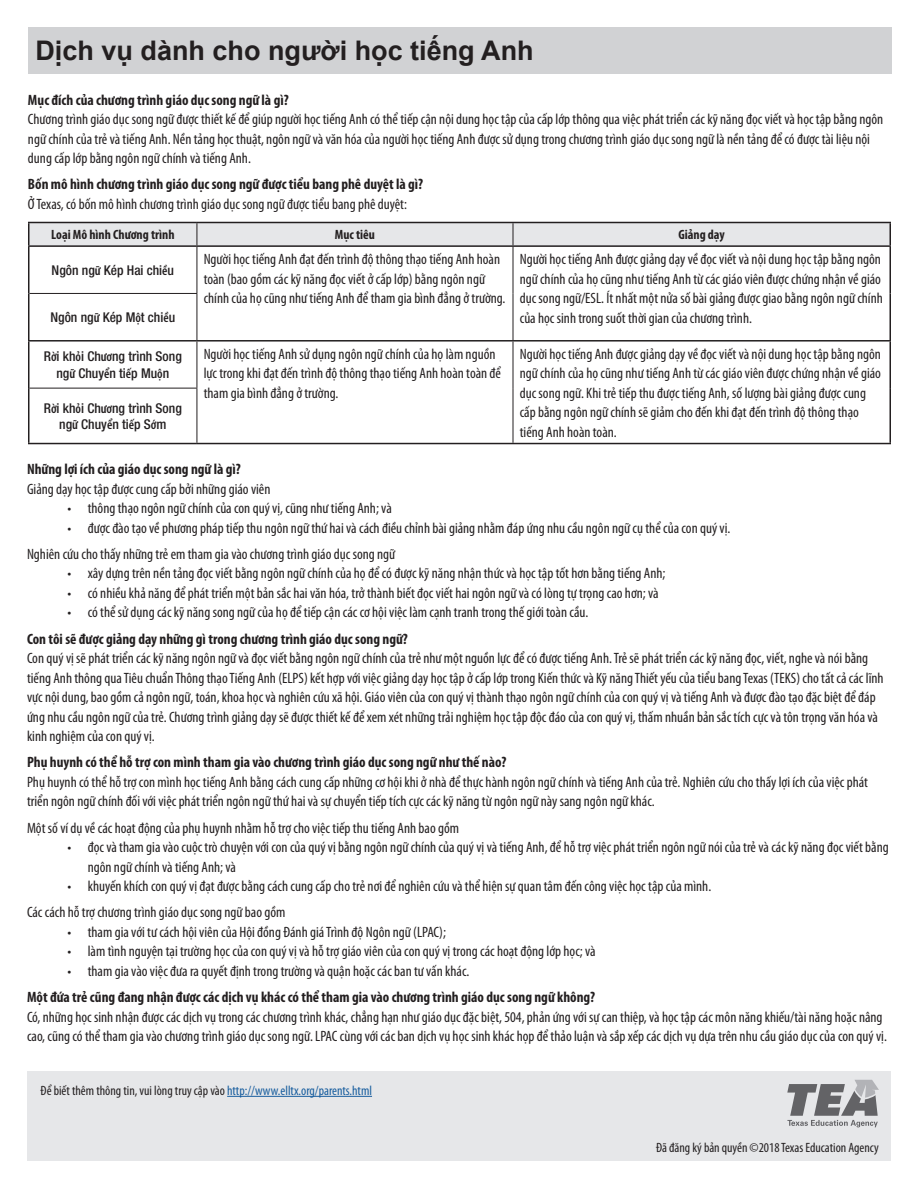
<style>
.page{position:relative;width:918px;height:1188px;background:#fff}
.page>*{position:absolute;margin:0;border:0;box-sizing:border-box;transform-origin:0 0}
.Heading_1{font:700 27px "Arial";color:#231f20}
.t1{font:condensed 15px/19.5px "Myriad Pro";color:#231f20}
.t2{font:700 condensed 15px "Myriad Pro";color:#231f20}
.t3{font:500 condensed 13.5px/16.5px "Helvetica Neue LT Std";color:#231f20;text-align:center}
.t4{font:condensed 13.5px "Myriad Pro";color:#231f20}
.t5{font:700 condensed 13.5px "Myriad Pro";color:#231f20}
.s1{font-family:"Myriad Pro";font-weight:600}
.s2{color:#175d9e}
</style>
<div class="page">
<div style="left:28px;top:27px;width:864px;height:47px;background:#d1d2d4"></div>
<hr style="left:197px;top:247px;width:1px;height:46px;background:#231f20">
<hr style="left:513px;top:247px;width:1px;height:46px;background:#231f20">
<hr style="left:29px;top:293px;width:168px;height:1px;background:#231f20">
<hr style="left:197px;top:294px;width:1px;height:46px;background:#231f20">
<hr style="left:513px;top:293px;width:1px;height:47px;background:#231f20">
<hr style="left:197px;top:342px;width:1px;height:46px;background:#231f20">
<hr style="left:513px;top:342px;width:1px;height:46px;background:#231f20">
<hr style="left:29px;top:388px;width:168px;height:1px;background:#231f20">
<hr style="left:197px;top:388px;width:1px;height:55px;background:#231f20">
<hr style="left:513px;top:388px;width:1px;height:55px;background:#231f20">
<hr style="left:197px;top:443px;width:316px;height:1px;background:#231f20">
<hr style="left:513px;top:443px;width:378px;height:1px;background:#231f20">
<svg style="left:28px;top:222px;width:863px;height:23px;background:#dadbdc"></svg>
<hr style="left:28px;top:342px;width:1px;height:46px;background:#231f20">
<hr style="left:890px;top:342px;width:1px;height:46px;background:#231f20">
<hr style="left:28px;top:388px;width:1px;height:55px;background:#231f20">
<hr style="left:890px;top:388px;width:1px;height:55px;background:#231f20">
<hr style="left:28px;top:443px;width:169px;height:1px;background:#231f20">
<hr style="left:28px;top:245px;width:169px;height:2px;background:#231f20">
<hr style="left:28px;top:247px;width:1px;height:46px;background:#231f20">
<hr style="left:197px;top:245px;width:316px;height:2px;background:#231f20">
<hr style="left:513px;top:245px;width:378px;height:2px;background:#231f20">
<hr style="left:890px;top:247px;width:1px;height:46px;background:#231f20">
<hr style="left:890px;top:293px;width:1px;height:47px;background:#231f20">
<hr style="left:197px;top:340px;width:316px;height:2px;background:#231f20">
<hr style="left:513px;top:340px;width:378px;height:2px;background:#231f20">
<hr style="left:28px;top:293px;width:1px;height:47px;background:#231f20">
<hr style="left:28px;top:340px;width:169px;height:2px;background:#231f20">
<div style="left:27px;top:1071px;width:864px;height:90px;background:#e6e7e9"></div>
<hr style="left:227px;top:1096px;width:145px;height:1px;background:#175d9e">
<svg style="left:787px;top:1080px;width:92px;height:47px"></svg>
<p class="Heading_1" style="left:36px;top:33px;width:500px">Dịch vụ dành cho người học tiếng Anh</p>
<p class="t2" style="left:28px;top:90px;width:262px">Mục đích của chương trình giáo dục song ngữ là gì?</p>
<p class="t1" style="left:28px;top:109px;width:857px">Chương trình giáo dục song ngữ được thiết kế để giúp người học tiếng Anh có thể tiếp cận nội dung học tập của cấp lớp thông qua việc phát triển các kỹ năng đọc viết và học tập bằng ngôn ngữ chính của trẻ và tiếng Anh. Nền tảng học thuật, ngôn ngữ và văn hóa của người học tiếng Anh được sử dụng trong chương trình giáo dục song ngữ là nền tảng để có được tài liệu nội dung cấp lớp bằng ngôn ngữ chính và tiếng Anh.</p>
<p class="t2" style="left:28px;top:175px;width:397px">Bốn mô hình chương trình giáo dục song ngữ được tiểu bang phê duyệt là gì?</p>
<p class="t1" style="left:28px;top:194px;width:381px">Ở Texas, có bốn mô hình chương trình giáo dục song ngữ được tiểu bang phê duyệt:</p>
<p class="t5" style="left:51px;top:226px;width:125px">Loại Mô hình Chương trình</p>
<p class="t5" style="left:335px;top:226px;width:42px">Mục tiêu</p>
<p class="t5" style="left:678px;top:226px;width:48px">Giảng dạy</p>
<p class="t3" style="left:52px;top:262px;width:124px">Ngôn ng<span class="s1">ữ</span> Kép Hai chi<span class="s1">ề</span>u</p>
<p class="t1" style="left:204px;top:249px;width:303px">Người học tiếng Anh đạt đến trình độ thông thạo tiếng Anh hoàn toàn (bao gồm các kỹ năng đọc viết ở cấp lớp) bằng ngôn ngữ chính của họ cũng như tiếng Anh để tham gia bình đẳng ở trường.</p>
<p class="t1" style="left:520px;top:249px;width:365px">Người học tiếng Anh được giảng dạy về đọc viết và nội dung học tập bằng ngôn ngữ chính của họ cũng như tiếng Anh từ các giáo viên được chứng nhận về giáo dục song ngữ/ESL. Ít nhất một nửa số bài giảng được giao bằng ngôn ngữ chính</p>
<p class="t3" style="left:50px;top:309px;width:126px">Ngôn ng<span class="s1">ữ</span> Kép M<span class="s1">ộ</span>t chi<span class="s1">ề</span>u</p>
<p class="t1" style="left:520px;top:308px;width:234px">của học sinh trong suốt thời gian của chương trình.</p>
<p class="t3" style="left:44px;top:348px;width:140px">R<span class="s1">ờ</span>i kh<span class="s1">ỏ</span>i Ch<span class="s1">ươ</span>ng trình Song ng<span class="s1">ữ</span> Chuy<span class="s1">ể</span>n ti<span class="s1">ế</span>p Mu<span class="s1">ộ</span>n</p>
<p class="t1" style="left:204px;top:344px;width:299px">Người học tiếng Anh sử dụng ngôn ngữ chính của họ làm nguồn lực trong khi đạt đến trình độ thông thạo tiếng Anh hoàn toàn để tham gia bình đẳng ở trường.</p>
<p class="t1" style="left:520px;top:344px;width:363px">Người học tiếng Anh được giảng dạy về đọc viết và nội dung học tập bằng ngôn ngữ chính của họ cũng như tiếng Anh từ các giáo viên được chứng nhận về giáo dục song ngữ. Khi trẻ tiếp thu được tiếng Anh, số lượng bài giảng được cung cấp bằng ngôn ngữ chính sẽ giảm cho đến khi đạt đến trình độ thông thạo tiếng Anh hoàn toàn.</p>
<p class="t3" style="left:44px;top:399px;width:140px">R<span class="s1">ờ</span>i kh<span class="s1">ỏ</span>i Ch<span class="s1">ươ</span>ng trình Song ng<span class="s1">ữ</span> Chuy<span class="s1">ể</span>n ti<span class="s1">ế</span>p S<span class="s1">ớ</span>m</p>
<p class="t2" style="left:27px;top:460px;width:215px">Những lợi ích của giáo dục song ngữ là gì?</p>
<p class="t1" style="left:27px;top:479px;width:245px">Giảng dạy học tập được cung cấp bởi những giáo viên</p>
<p class="t1" style="left:68px;top:498px;width:326px">• thông thạo ngôn ngữ chính của con quý vị, cũng như tiếng Anh; và</p>
<p class="t1" style="left:68px;top:518px;width:665px">• được đào tạo về phương pháp tiếp thu ngôn ngữ thứ hai và cách điều chỉnh bài giảng nhằm đáp ứng nhu cầu ngôn ngữ cụ thể của con quý vị.</p>
<p class="t1" style="left:27px;top:544px;width:370px">Nghiên cứu cho thấy những trẻ em tham gia vào chương trình giáo dục song ngữ</p>
<p class="t1" style="left:68px;top:564px;width:599px">• xây dựng trên nền tảng đọc viết bằng ngôn ngữ chính của họ để có được kỹ năng nhận thức và học tập tốt hơn bằng tiếng Anh;</p>
<p class="t1" style="left:68px;top:583px;width:593px">• có nhiều khả năng để phát triển một bản sắc hai văn hóa, trở thành biết đọc viết hai ngôn ngữ và có lòng tự trọng cao hơn; và</p>
<p class="t1" style="left:68px;top:603px;width:522px">• có thể sử dụng các kỹ năng song ngữ của họ để tiếp cận các cơ hội việc làm cạnh tranh trong thế giới toàn cầu.</p>
<p class="t2" style="left:27px;top:629px;width:382px">Con tôi sẽ được giảng dạy những gì trong chương trình giáo dục song ngữ?</p>
<p class="t1" style="left:27px;top:648px;width:858px">Con quý vị sẽ phát triển các kỹ năng ngôn ngữ và đọc viết bằng ngôn ngữ chính của trẻ như một nguồn lực để có được tiếng Anh. Trẻ sẽ phát triển các kỹ năng đọc, viết, nghe và nói bằng tiếng Anh thông qua Tiêu chuẩn Thông thạo Tiếng Anh (ELPS) kết hợp với việc giảng dạy học tập ở cấp lớp trong Kiến thức và Kỹ năng Thiết yếu của tiểu bang Texas (TEKS) cho tất cả các lĩnh vực nội dung, bao gồm cả ngôn ngữ, toán, khoa học và nghiên cứu xã hội. Giáo viên của con quý vị thành thạo ngôn ngữ chính của con quý vị và tiếng Anh và được đào tạo đặc biệt để đáp ứng nhu cầu ngôn ngữ của trẻ. Chương trình giảng dạy sẽ được thiết kế để xem xét những trải nghiệm học tập độc đáo của con quý vị, thấm nhuần bản sắc tích cực và tôn trọng văn hóa và kinh nghiệm của con quý vị.</p>
<p class="t2" style="left:27px;top:753px;width:481px">Phụ huynh có thể hỗ trợ con mình tham gia vào chương trình giáo dục song ngữ như thế nào?</p>
<p class="t1" style="left:27px;top:772px;width:843px">Phụ huynh có thể hỗ trợ con mình học tiếng Anh bằng cách cung cấp những cơ hội khi ở nhà để thực hành ngôn ngữ chính và tiếng Anh của trẻ. Nghiên cứu cho thấy lợi ích của việc phát triển ngôn ngữ chính đối với việc phát triển ngôn ngữ thứ hai và sự chuyển tiếp tích cực các kỹ năng từ ngôn ngữ này sang ngôn ngữ khác.</p>
<p class="t1" style="left:27px;top:818px;width:434px">Một số ví dụ về các hoạt động của phụ huynh nhằm hỗ trợ cho việc tiếp thu tiếng Anh bao gồm</p>
<p class="t1" style="left:88px;top:837px;width:803px;text-indent:-20px">• đọc và tham gia vào cuộc trò chuyện với con của quý vị bằng ngôn ngữ chính của quý vị và tiếng Anh, để hỗ trợ việc phát triển ngôn ngữ nói của trẻ và các kỹ năng đọc viết bằng ngôn ngữ chính và tiếng Anh; và</p>
<p class="t1" style="left:68px;top:876px;width:645px">• khuyến khích con quý vị đạt được bằng cách cung cấp cho trẻ nơi để nghiên cứu và thể hiện sự quan tâm đến công việc học tập của mình.</p>
<p class="t1" style="left:27px;top:903px;width:260px">Các cách hỗ trợ chương trình giáo dục song ngữ bao gồm</p>
<p class="t1" style="left:68px;top:922px;width:380px">• tham gia với tư cách hội viên của Hội đồng Đánh giá Trình độ Ngôn ngữ (LPAC);</p>
<p class="t1" style="left:68px;top:942px;width:530px">• làm tình nguyện tại trường học của con quý vị và hỗ trợ giáo viên của con quý vị trong các hoạt động lớp học; và</p>
<p class="t1" style="left:68px;top:961px;width:403px">• tham gia vào việc đưa ra quyết định trong trường và quận hoặc các ban tư vấn khác.</p>
<p class="t2" style="left:27px;top:988px;width:570px">Một đứa trẻ cũng đang nhận được các dịch vụ khác có thể tham gia vào chương trình giáo dục song ngữ không?</p>
<p class="t1" style="left:27px;top:1007px;width:861px">Có, những học sinh nhận được các dịch vụ trong các chương trình khác, chẳng hạn như giáo dục đặc biệt, 504, phản ứng với sự can thiệp, và học tập các môn năng khiếu/tài năng hoặc nâng cao, cũng có thể tham gia vào chương trình giáo dục song ngữ. LPAC cùng với các ban dịch vụ học sinh khác họp để thảo luận và sắp xếp các dịch vụ dựa trên nhu cầu giáo dục của con quý vị.</p>
<p class="t4" style="left:40px;top:1082px;width:333px">Để biết thêm thông tin, vui lòng truy cập vào <span class="s2">http://www.elltx.org/parents.html</span></p>
<p class="t4" style="left:656px;top:1139px;width:224px">Đã đăng ký bản quyền ©2018 Texas Education Agency</p>
</div>
